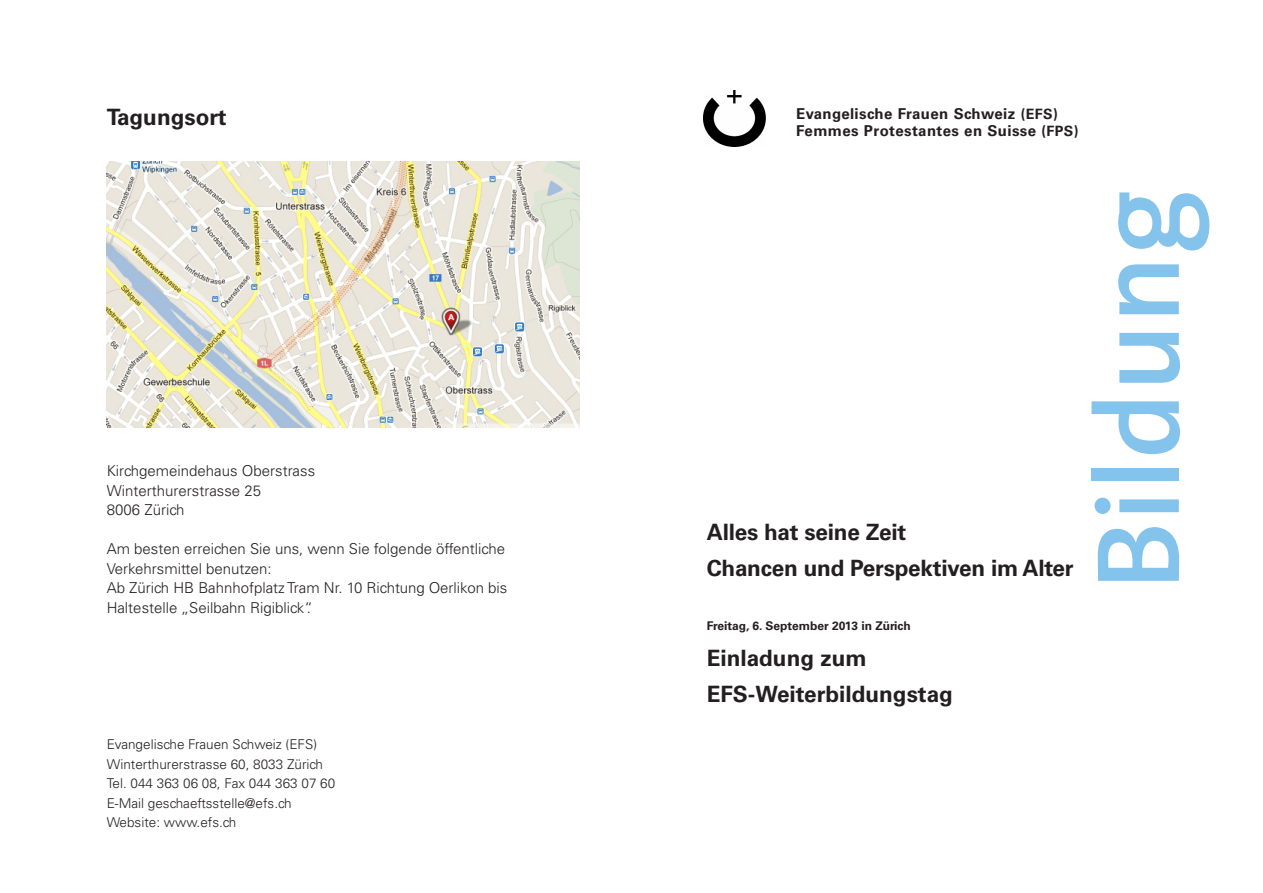
<style>
.page{position:relative;width:1263px;height:893px;background:#fff}
.page>*{position:absolute;margin:0;border:0;box-sizing:border-box;transform-origin:0 0}
.t1{font:600 119.55px "The Sans";color:#84c3eb}
.t2{font:700 22.5px/36px "Univers";letter-spacing:-.01em;color:#231f20}
.t3{font:300 15px "Univers";color:#231f20}
.t4{font:700 15px "Univers";letter-spacing:.025em;color:#231f20}
.t5{font:300 13.5px "Univers";color:#231f20}
.t6{font:700 12px "Univers";color:#231f20}
.s1{font-size:14.25px}
</style>
<div class="page">
<img style="left:704px;top:90px;width:61px;height:57px">
<img style="left:107px;top:162px;width:473px;height:265px">
<p class="t2" style="left:107px;top:99px;width:121px">Tagungsort</p>
<p class="t3" style="left:107px;top:462px;width:210px">Kirchgemeindehaus Oberstrass</p>
<p class="t3" style="left:107px;top:481px;width:156px">Winterthurerstrasse 25</p>
<p class="t3" style="left:107px;top:501px;width:79px">8006 Zürich</p>
<p class="t3" style="left:107px;top:540px;width:400px">Am besten erreichen Sie uns, wenn Sie folgende öffentliche</p>
<p class="t3" style="left:107px;top:559px;width:167px">Verkehrsmittel benutzen:</p>
<p class="t3" style="left:107px;top:579px;width:402px">Ab Zürich HB Bahnhofplatz Tram Nr. 10 Richtung Oerlikon bis</p>
<p class="t3" style="left:107px;top:598px;width:208px">Haltestelle „Seilbahn Rigiblick“.</p>
<p class="t5" style="left:107px;top:736px;width:212px">Evangelische Frauen Schweiz (EFS)</p>
<p class="t5" style="left:107px;top:756px;width:218px">Winterthurerstrasse 60, 8033 Zürich</p>
<p class="t5" style="left:107px;top:775px;width:230px">Tel. 044 363 06 08, Fax 044 363 07 60</p>
<p class="t5" style="left:107px;top:795px;width:187px">E-Mail geschaeftsstelle@efs.ch</p>
<p class="t5" style="left:107px;top:814px;width:131px">Website: www.efs.ch</p>
<p class="t4" style="left:796px;top:105px;width:263px">Evangelische Frauen Schweiz <span class="s1">(EFS)</span></p>
<p class="t4" style="left:796px;top:122px;width:284px">Femmes Protestantes en Suisse <span class="s1">(FPS)</span></p>
<p class="t2" style="left:707px;top:514px;width:368px">Alles hat seine Zeit<br>Chancen und Perspektiven im Alter</p>
<p class="t6" style="left:707px;top:619px;width:205px">Freitag, 6. September 2013 in Zürich</p>
<p class="t2" style="left:707px;top:640px;width:161px">Einladung zum</p>
<p class="t2" style="left:707px;top:676px;width:248px">EFS-Weiterbildungstag</p>
<p class="t1" style="left:1062px;top:590px;width:403px;rotate:-90deg">Bildung</p>
</div>
